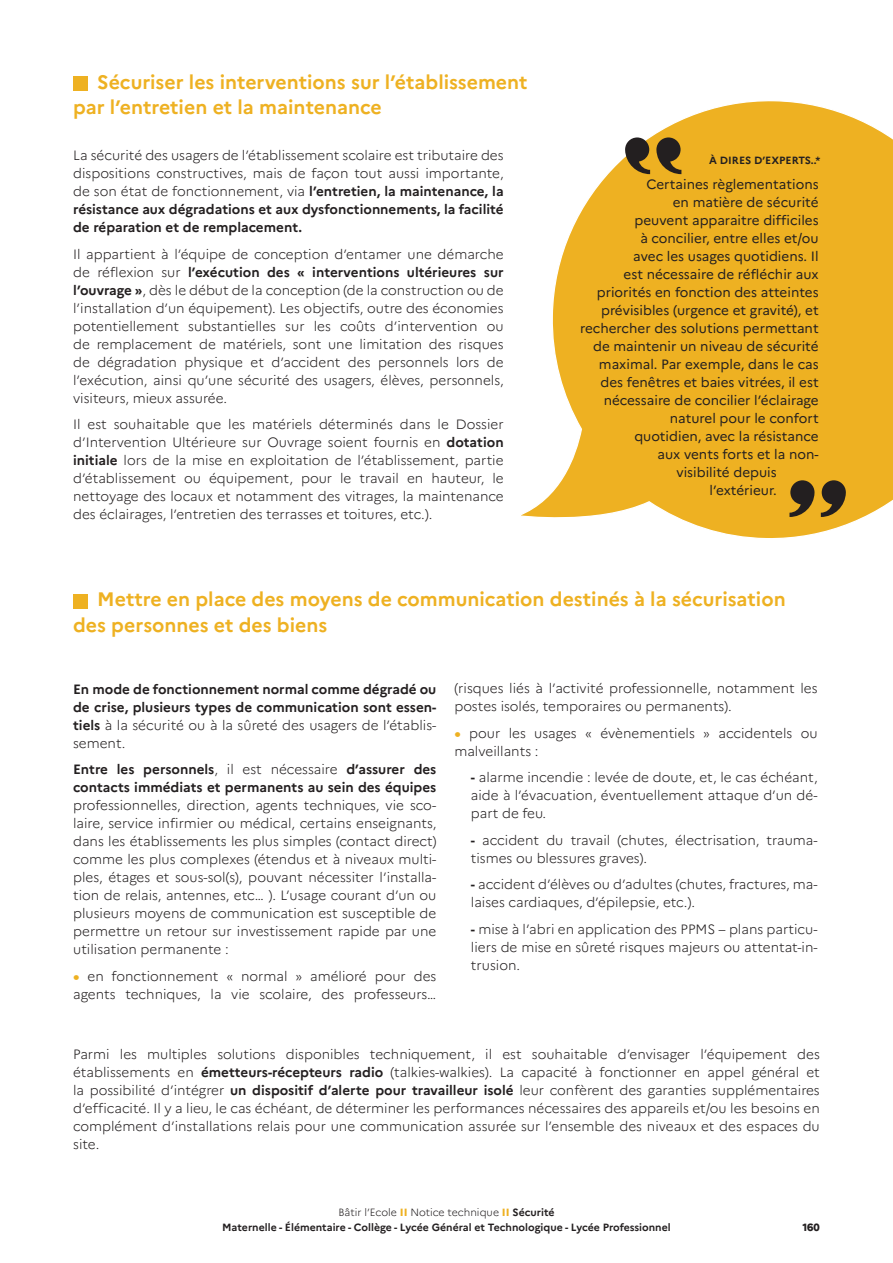
<style>
.page{position:relative;width:893px;height:1263px;background:#fff}
.page>*{position:absolute;margin:0;border:0;box-sizing:border-box;transform-origin:0 0}
.t1{font:700 19.5px/25.5px "Marianne";color:#eeb122}
.t2{font:300 13.5px/18px "Marianne";color:#231f20;text-align:justify}
.t3{font:13.5px "Marianne";color:#231f20}
.t4{font:700 13.5px/18px "Marianne";color:#231f20;text-align:justify}
.t5{font:700 10.5px/15px "Marianne";color:#231f20;text-align:center}
.t6{font:800 10.5px "Marianne";color:#231f20}
.s1{font-weight:700}
.s2{font-weight:300}
.s3{font-weight:800;color:#eeb122}
</style>
<div class="page">
<div style="left:73px;top:594px;width:15px;height:14px;background:#eeb122"></div>
<svg style="left:521px;top:101px;width:372px;height:437px"></svg>
<svg style="left:625px;top:137px;width:25px;height:37px"></svg>
<svg style="left:656px;top:137px;width:25px;height:37px"></svg>
<svg style="left:821px;top:480px;width:25px;height:37px"></svg>
<svg style="left:789px;top:480px;width:25px;height:37px"></svg>
<div style="left:73px;top:76px;width:15px;height:15px;background:#eeb122"></div>
<p class="t1" style="left:73px;top:69px;width:456px;text-indent:24px">Sécuriser les interventions sur l’établissement par l’entretien et la maintenance</p>
<p class="t2" style="left:73px;top:146px;width:432px">La sécurité des usagers de l’établissement scolaire est tributaire des dispositions constructives, mais de façon tout aussi importante, de son état de fonctionnement, via <span class="s1">l’entretien, la maintenance, la résistance aux dégradations et aux dysfonctionnements, la facilité de réparation et de remplacement.</span></p>
<p class="t2" style="left:73px;top:245px;width:432px">Il appartient à l’équipe de conception d’entamer une démarche de réflexion sur <span class="s1">l’exécution des « interventions ultérieures sur l’ouvrage »</span>, dès le début de la conception (de la construction ou de l’installation d’un équipement). Les objectifs, outre des économies potentiellement substantielles sur les coûts d’intervention ou de remplacement de matériels, sont une limitation des risques de dégradation physique et d’accident des personnels lors de l’exécution, ainsi qu’une sécurité des usagers, élèves, personnels, visiteurs, mieux assurée.</p>
<p class="t2" style="left:73px;top:415px;width:432px">Il est souhaitable que les matériels déterminés dans le Dossier d’Intervention Ultérieure sur Ouvrage soient fournis en <span class="s1">dotation initiale</span> lors de la mise en exploitation de l’établissement, partie d’établissement ou équipement, pour le travail en hauteur, le nettoyage des locaux et notamment des vitrages, la maintenance des éclairages, l’entretien des terrasses et toitures, etc.).</p>
<p class="t5" style="left:709px;top:153px;width:113px">À DIRES D’EXPERTS..*</p>
<p class="t3" style="left:646px;top:176px;width:174px">Certaines règlementations</p>
<p class="t3" style="left:673px;top:194px;width:147px">en matière de sécurité</p>
<p class="t3" style="left:634px;top:212px;width:186px">peuvent apparaitre difficiles</p>
<p class="t3" style="left:640px;top:230px;width:180px">à concilier, entre elles et/ou</p>
<p class="t3" style="left:633px;top:248px;width:187px">avec les usages quotidiens. Il</p>
<p class="t3" style="left:624px;top:266px;width:197px">est nécessaire de réfléchir aux</p>
<p class="t3" style="left:597px;top:284px;width:223px">priorités en fonction des atteintes</p>
<p class="t3" style="left:601px;top:302px;width:219px">prévisibles (urgence et gravité), et</p>
<p class="t3" style="left:580px;top:320px;width:240px">rechercher des solutions permettant</p>
<p class="t3" style="left:593px;top:338px;width:227px">de maintenir un niveau de sécurité</p>
<p class="t3" style="left:599px;top:356px;width:221px">maximal. Par exemple, dans le cas</p>
<p class="t3" style="left:600px;top:374px;width:220px">des fenêtres et baies vitrées, il est</p>
<p class="t3" style="left:604px;top:392px;width:216px">nécessaire de concilier l’éclairage</p>
<p class="t3" style="left:670px;top:410px;width:150px">naturel pour le confort</p>
<p class="t3" style="left:634px;top:428px;width:186px">quotidien, avec la résistance</p>
<p class="t3" style="left:658px;top:446px;width:163px">aux vents forts et la non-</p>
<p class="t3" style="left:676px;top:464px;width:102px">visibilité depuis</p>
<p class="t3" style="left:709px;top:482px;width:69px">l’extérieur.</p>
<p class="t1" style="left:73px;top:586px;width:714px;text-indent:24px">Mettre en place des moyens de communication destinés à la sécurisation des personnes et des biens</p>
<p class="t4" style="left:73px;top:680px;width:365px">En mode de fonctionnement normal comme dégradé ou de crise, plusieurs types de communication sont essen&shy;tiels <span class="s2">à la sécurité ou à la sûreté des usagers de l’établis&shy;sement.</span></p>
<p class="t2" style="left:73px;top:760px;width:365px"><span class="s1">Entre les personnels</span>, il est nécessaire <span class="s1">d’assurer des contacts immédiats et permanents au sein des équipes </span>professionnelles, direction, agents techniques, vie sco&shy;laire, service infirmier ou médical, certains enseignants, dans les établissements les plus simples (contact direct) comme les plus complexes (étendus et à niveaux multi&shy;ples, étages et sous-sol(s), pouvant nécessiter l’installa&shy;tion de relais, antennes, etc… ). L’usage courant d’un ou plusieurs moyens de communication est susceptible de permettre un retour sur investissement rapide par une utilisation permanente :</p>
<p class="t2" style="left:73px;top:967px;width:365px"><span class="s3">•</span> en fonctionnement « normal » amélioré pour des agents techniques, la vie scolaire, des professeurs…</p>
<p class="t2" style="left:454px;top:680px;width:365px">(risques liés à l’activité professionnelle, notamment les postes isolés, temporaires ou permanents).</p>
<p class="t2" style="left:454px;top:724px;width:365px"><span class="s3">•</span> pour les usages « évènementiels » accidentels ou malveillants :</p>
<p class="t2" style="left:471px;top:769px;width:348px"><span class="s1">-</span> alarme incendie : levée de doute, et, le cas échéant, aide à l’évacuation, éventuellement attaque d’un dé&shy;part de feu.</p>
<p class="t2" style="left:471px;top:831px;width:348px"><span class="s1">-</span> accident du travail (chutes, électrisation, trauma&shy;tismes ou blessures graves).</p>
<p class="t2" style="left:471px;top:876px;width:348px"><span class="s1">-</span> accident d’élèves ou d’adultes (chutes, fractures, ma&shy;laises cardiaques, d’épilepsie, etc.).</p>
<p class="t2" style="left:471px;top:920px;width:348px"><span class="s1">-</span> mise à l’abri en application des PPMS – plans particu&shy;liers de mise en sûreté risques majeurs ou attentat-in&shy;trusion.</p>
<p class="t2" style="left:73px;top:1045px;width:748px">Parmi les multiples solutions disponibles techniquement, il est souhaitable d’envisager l’équipement des établissements en <span class="s1">émetteurs-récepteurs radio</span> (talkies-walkies). La capacité à fonctionner en appel général et la possibilité d’intégrer <span class="s1">un dispositif d’alerte pour travailleur isolé</span> leur confèrent des garanties supplémentaires d’efficacité. Il y a lieu, le cas échéant, de déterminer les performances nécessaires des appareils et/ou les besoins en complément d’installations relais pour une communication assurée sur l’ensemble des niveaux et des espaces du site.</p>
<p class="t5" style="left:222px;top:1205px;width:450px"><span class="s2">Bâtir l’Ecole</span> <span class="s3">II</span> <span class="s2">Notice technique</span> <span class="s3">II</span> Sécurité<br>Maternelle - Élémentaire - Collège - Lycée Général et Technologique - Lycée Professionnel</p>
<p class="t6" style="left:802px;top:1221px;width:19px">160</p>
</div>
